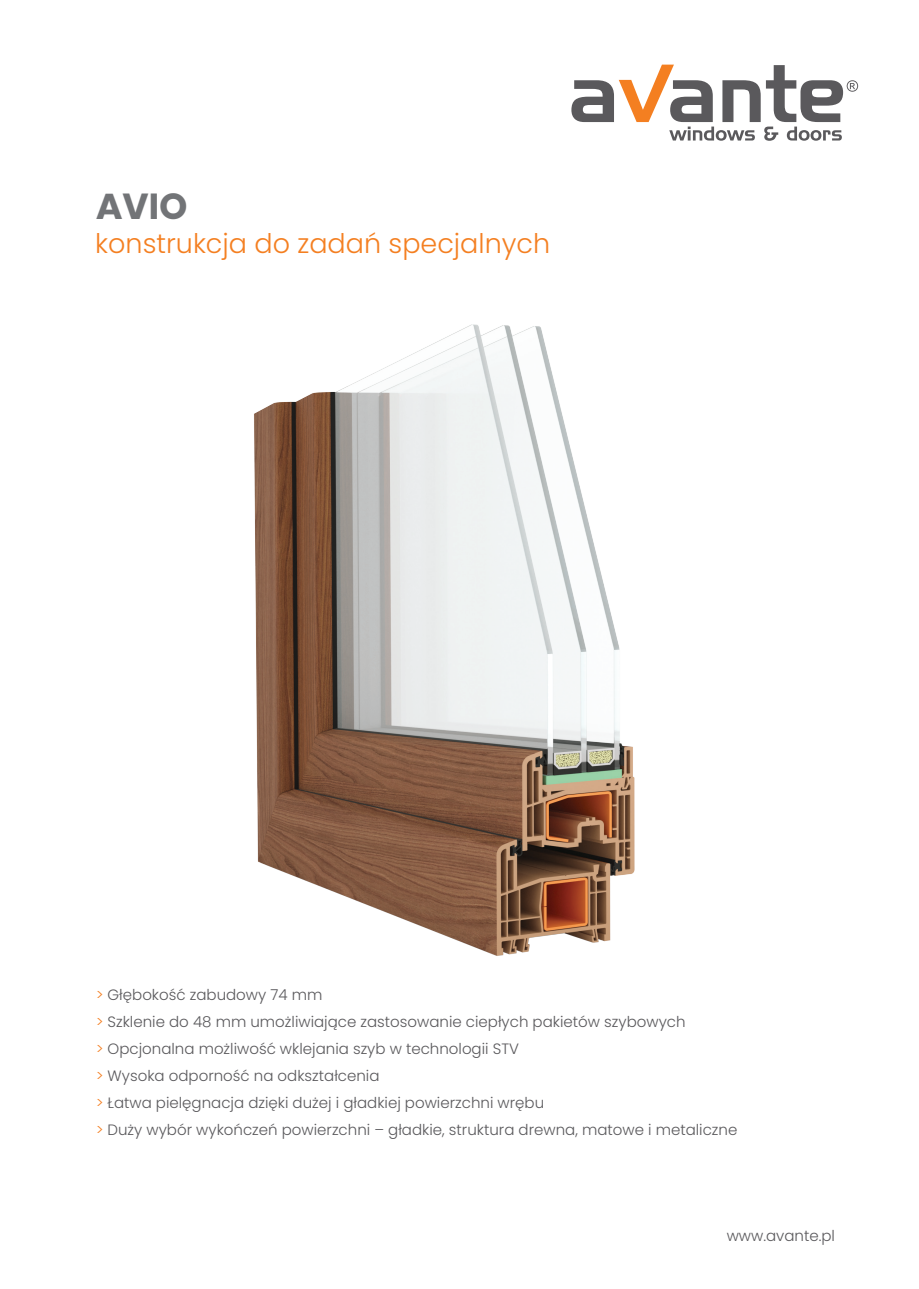
<style>
.page{position:relative;width:919px;height:1289px;background:#fff}
.page>*{position:absolute;margin:0;border:0;box-sizing:border-box;transform-origin:0 0}
.t1{font:700 36px "Poppins";color:#727477}
.t2{font:300 27px "Poppins";color:#f47f21}
.t3{font:300 15px/27px "Poppins";color:#5a595c}
.s1{color:#f47f21}
</style>
<div class="page">
<svg style="left:571px;top:65px;width:287px;height:76px"></svg>
<img style="left:254px;top:324px;width:381px;height:632px">
<h1 class="t1" style="left:96px;top:185px;width:93px">AVIO</h1>
<h2 class="t2" style="left:95px;top:227px;width:456px">konstrukcja do zadań specjalnych</h2>
<p class="t3" style="left:96px;top:981px;width:642px"><span class="s1">&gt;</span> Głębokość zabudowy 74 mm<br><span class="s1">&gt;</span> Szklenie do 48 mm umożliwiające zastosowanie ciepłych pakietów szybowych<br><span class="s1">&gt;</span> Opcjonalna możliwość wklejania szyb w technologii STV<br><span class="s1">&gt;</span> Wysoka odporność na odkształcenia<br><span class="s1">&gt;</span> Łatwa pielęgnacja dzięki dużej i gładkiej powierzchni wrębu<br><span class="s1">&gt;</span> Duży wybór wykończeń powierzchni – gładkie, struktura drewna, matowe i metaliczne</p>
<p class="t3" style="left:726px;top:1222px;width:110px">www.avante.pl</p>
</div>
